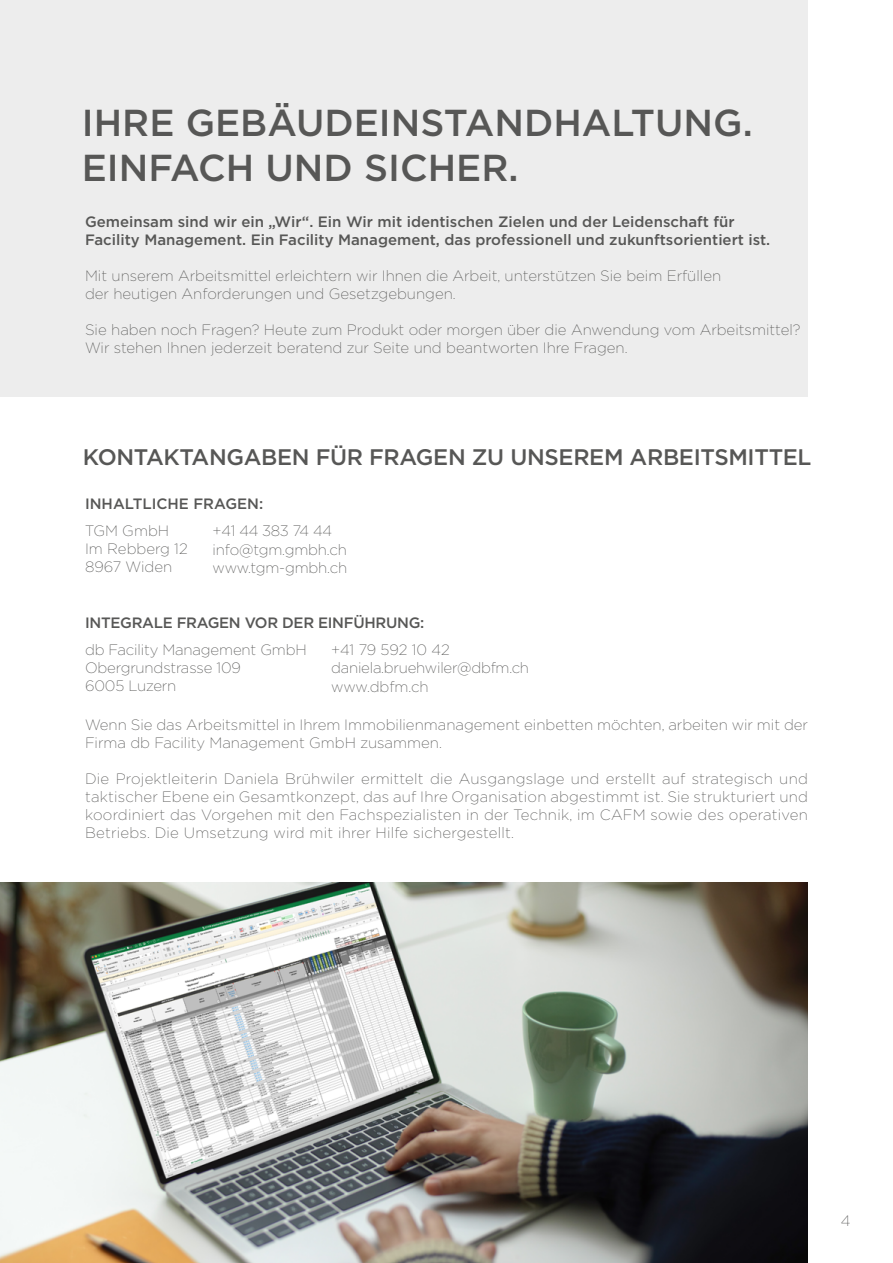
<style>
.page{position:relative;width:893px;height:1263px;background:#fff}
.page>*{position:absolute;margin:0;border:0;box-sizing:border-box;transform-origin:0 0}
.t1{font:500 37.5px/45px "Gotham";color:#575756}
.t2{font:500 22.5px "Gotham";letter-spacing:-.015em;color:#575756}
.t3{font:200 15px/18px "Gotham";color:#575756}
.t4{font:500 15px/18px "Gotham";color:#575756}
.t5{font:500 15px "Gotham";letter-spacing:-.02em;color:#575756}
</style>
<div class="page">
<div style="left:0;top:0;width:808px;height:396px;background:#ededed"></div>
<img style="left:0;top:883px;width:808px;height:380px">
<h1 class="t1" style="left:82px;top:100px;width:672px">IHRE GEBÄUDEINSTANDHALTUNG.<br>EINFACH UND SICHER.</h1>
<p class="t4" style="left:85px;top:213px;width:687px">Gemeinsam sind wir ein „Wir“. Ein Wir mit identischen Zielen und der Leidenschaft für<br>Facility Management. Ein Facility Management, das professionell und zukunftsorientiert ist.</p>
<p class="t3" style="left:85px;top:266px;width:638px">Mit unserem Arbeitsmittel erleichtern wir Ihnen die Arbeit, unterstützen Sie beim Erfüllen der heutigen Anforderungen und Gesetzgebungen.</p>
<p class="t3" style="left:85px;top:320px;width:717px">Sie haben noch Fragen? Heute zum Produkt oder morgen über die Anwendung vom Arbeitsmittel?<br>Wir stehen Ihnen jederzeit beratend zur Seite und beantworten Ihre Fragen.</p>
<h2 class="t2" style="left:83px;top:442px;width:730px">KONTAKTANGABEN FÜR FRAGEN ZU UNSEREM ARBEITSMITTEL</h2>
<p class="t4" style="left:85px;top:494px;width:180px">INHALTLICHE FRAGEN:</p>
<p class="t3" style="left:85px;top:521px;width:104px">TGM GmbH<br>Im Rebberg 12<br>8967 Widen</p>
<p class="t3" style="left:213px;top:521px;width:136px">+41 44 383 74 44 info@tgm.gmbh.ch www.tgm-gmbh.ch</p>
<p class="t5" style="left:85px;top:613px;width:341px">INTEGRALE FRAGEN VOR DER EINFÜHRUNG:</p>
<p class="t3" style="left:85px;top:641px;width:223px">db Facility Management GmbH<br>Obergrundstrasse 109<br>6005 Luzern</p>
<p class="t3" style="left:85px;top:715px;width:724px">Wenn Sie das Arbeitsmittel in Ihrem Immobilienmanagement einbetten möchten, arbeiten wir mit der<br>Firma db Facility Management GmbH zusammen.</p>
<p class="t3" style="left:85px;top:769px;width:724px;text-align:justify">Die Projektleiterin Daniela Brühwiler ermittelt die Ausgangslage und erstellt auf strategisch und taktischer Ebene ein Gesamtkonzept, das auf Ihre Organisation abgestimmt ist. Sie strukturiert und koordiniert das Vorgehen mit den Fachspezialisten in der Technik, im CAFM sowie des operativen Betriebs. Die Umsetzung wird mit ihrer Hilfe sichergestellt.</p>
<p class="t3" style="left:331px;top:641px;width:120px">+41 79 592 10 42</p>
<p class="t3" style="left:331px;top:658px;width:199px">daniela.bruehwiler@dbfm.ch</p>
<p class="t3" style="left:331px;top:677px;width:99px">www.dbfm.ch</p>
<p class="t3" style="left:841px;top:1211px;width:11px">4</p>
</div>
